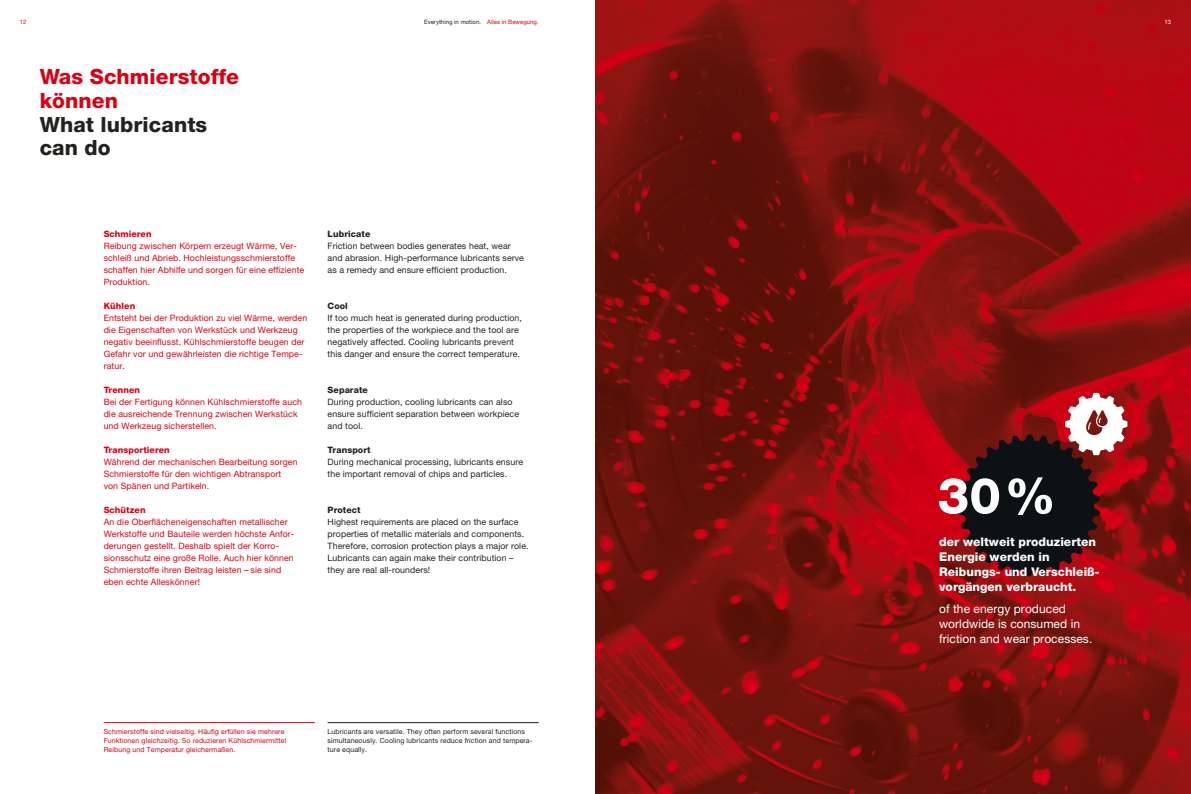
<style>
.page{position:relative;width:1191px;height:794px;background:#fff}
.page>*{position:absolute;margin:0;border:0;box-sizing:border-box;transform-origin:0 0}
.t1{font:800 50px "Helvetica Neue LT Pro";color:#fff}
.t2{font:800 21px/24px "Helvetica Neue LT Pro";letter-spacing:.005em;color:#da0014}
.t3{font:800 21px/23px "Helvetica Neue LT Pro";letter-spacing:.005em;color:#24221f}
.t4{font:800 12px/15px "Helvetica Neue LT Pro";letter-spacing:.005em;color:#fff}
.t5{font:12px/15px "Helvetica Neue LT Pro";letter-spacing:.005em;color:#fff}
.t6{font:8.8px/12px "Helvetica Neue LT Pro";letter-spacing:.01em;color:#da0014}
.t7{font:8.8px/12px "Helvetica Neue LT Pro";letter-spacing:.01em;color:#24221f}
.t8{font:800 8.8px "Helvetica Neue LT Pro";letter-spacing:.01em;color:#da0014}
.t9{font:800 8.8px "Helvetica Neue LT Pro";letter-spacing:.01em;color:#24221f}
.t10{font:7px/9px "Helvetica Neue LT Pro";letter-spacing:.015em;color:#da0014}
.t11{font:7px/9px "Helvetica Neue LT Pro";letter-spacing:.015em;color:#24221f}
.t12{font:6px "Helvetica Neue LT Pro";letter-spacing:.005em;color:#24221f}
.t13{font:6px "Helvetica Neue LT Pro";color:#da0014}
.t14{font:6px "Helvetica Neue LT Pro";color:#fff}
.s1{color:#da0014}
</style>
<div class="page">
<img style="left:595px;top:0;width:596px;height:794px">
<svg style="left:1165px;top:20px;width:5px;height:4px"></svg>
<hr style="left:104px;top:722px;width:211px;height:1px;background:#da0014">
<hr style="left:327px;top:722px;width:212px;height:1px;background:#24221f">
<svg style="left:958px;top:393px;width:169px;height:183px;background:#5b2223"></svg>
<p class="t13" style="left:20px;top:18px;width:8px">12</p>
<p class="t12" style="left:424px;top:18px;width:116px">Everything in motion. <span class="s1">Alles in Bewegung.</span></p>
<h2 class="t2" style="left:40px;top:64px;width:201px">Was Schmierstoffe können</h2>
<h2 class="t3" style="left:40px;top:113px;width:169px">What lubricants can do</h2>
<p class="t8" style="left:104px;top:228px;width:49px">Schmieren</p>
<p class="t6" style="left:104px;top:239px;width:202px">Reibung zwischen Körpern erzeugt Wärme, Ver&shy;schleiß und Abrieb. Hochleistungsschmierstoffe schaffen hier Abhilfe und sorgen für eine effiziente Produktion.</p>
<p class="t8" style="left:104px;top:300px;width:33px">Kühlen</p>
<p class="t6" style="left:104px;top:312px;width:205px">Entsteht bei der Produktion zu viel Wärme, werden die Eigenschaften von Werkstück und Werkzeug negativ beeinflusst. Kühlschmierstoffe beugen der Gefahr vor und gewährleisten die richtige Tempe&shy;ratur.</p>
<p class="t8" style="left:104px;top:384px;width:38px">Trennen</p>
<p class="t6" style="left:104px;top:396px;width:200px">Bei der Fertigung können Kühlschmierstoffe auch die ausreichende Trennung zwischen Werkstück und Werkzeug sicherstellen.</p>
<p class="t8" style="left:104px;top:444px;width:68px">Transportieren</p>
<p class="t6" style="left:104px;top:456px;width:195px">Während der mechanischen Bearbeitung sorgen<br>Schmierstoffe für den wichtigen Abtransport von Spänen und Partikeln.</p>
<p class="t8" style="left:104px;top:504px;width:43px">Schützen</p>
<p class="t6" style="left:104px;top:516px;width:192px">An die Oberflächeneigenschaften metallischer Werkstoffe und Bauteile werden höchste Anfor&shy;derungen gestellt. Deshalb spielt der Korro&shy;sionsschutz eine große Rolle. Auch hier können Schmierstoffe ihren Beitrag leisten – sie sind eben echte Alles könner!</p>
<p class="t9" style="left:327px;top:228px;width:44px">Lubricate</p>
<p class="t7" style="left:327px;top:240px;width:198px">Friction between bodies generates heat, wear and abrasion. High-performance lubricants serve as a remedy and ensure efficient production.</p>
<p class="t9" style="left:327px;top:300px;width:22px">Cool</p>
<p class="t7" style="left:327px;top:312px;width:196px">If too much heat is generated during production, the properties of the workpiece and the tool are negatively affected. Cooling lubricants prevent this danger and ensure the correct temperature.</p>
<p class="t9" style="left:327px;top:384px;width:42px">Separate</p>
<p class="t7" style="left:327px;top:396px;width:193px">During production, cooling lubricants can also ensure sufficient separation between workpiece and tool.</p>
<p class="t9" style="left:327px;top:444px;width:45px">Transport</p>
<p class="t7" style="left:327px;top:456px;width:197px">During mechanical processing, lubricants ensure the important removal of chips and particles.</p>
<p class="t9" style="left:327px;top:504px;width:34px">Protect</p>
<p class="t7" style="left:327px;top:516px;width:202px">Highest requirements are placed on the surface properties of metallic materials and components.<br>Therefore, corrosion protection plays a major role.<br>Lubricants can again make their contribution – they are real all-rounders!</p>
<p class="t10" style="left:104px;top:727px;width:184px">Schmierstoffe sind vielseitig. Häufig erfüllen sie mehrere<br>Funktionen gleichzeitig. So reduzieren Kühlschmiermittel<br>Reibung und Temperatur gleichermaßen.</p>
<p class="t11" style="left:327px;top:727px;width:206px">Lubricants are versatile. They often perform several functions simultaneously. Cooling lubricants reduce friction and tempera&shy;ture equally.</p>
<p class="t14" style="left:1164px;top:18px;width:8px">13</p>
<h1 class="t1" style="left:937px;top:466px;width:119px">30 %</h1>
<h3 class="t4" style="left:939px;top:534px;width:162px">der weltweit produzierten<br>Energie werden in<br>Reibungs- und Verschleiß&shy;vorgängen verbraucht.</h3>
<h3 class="t5" style="left:939px;top:601px;width:155px">of the energy produced world wide is consumed in friction and wear processes.</h3>
</div>
